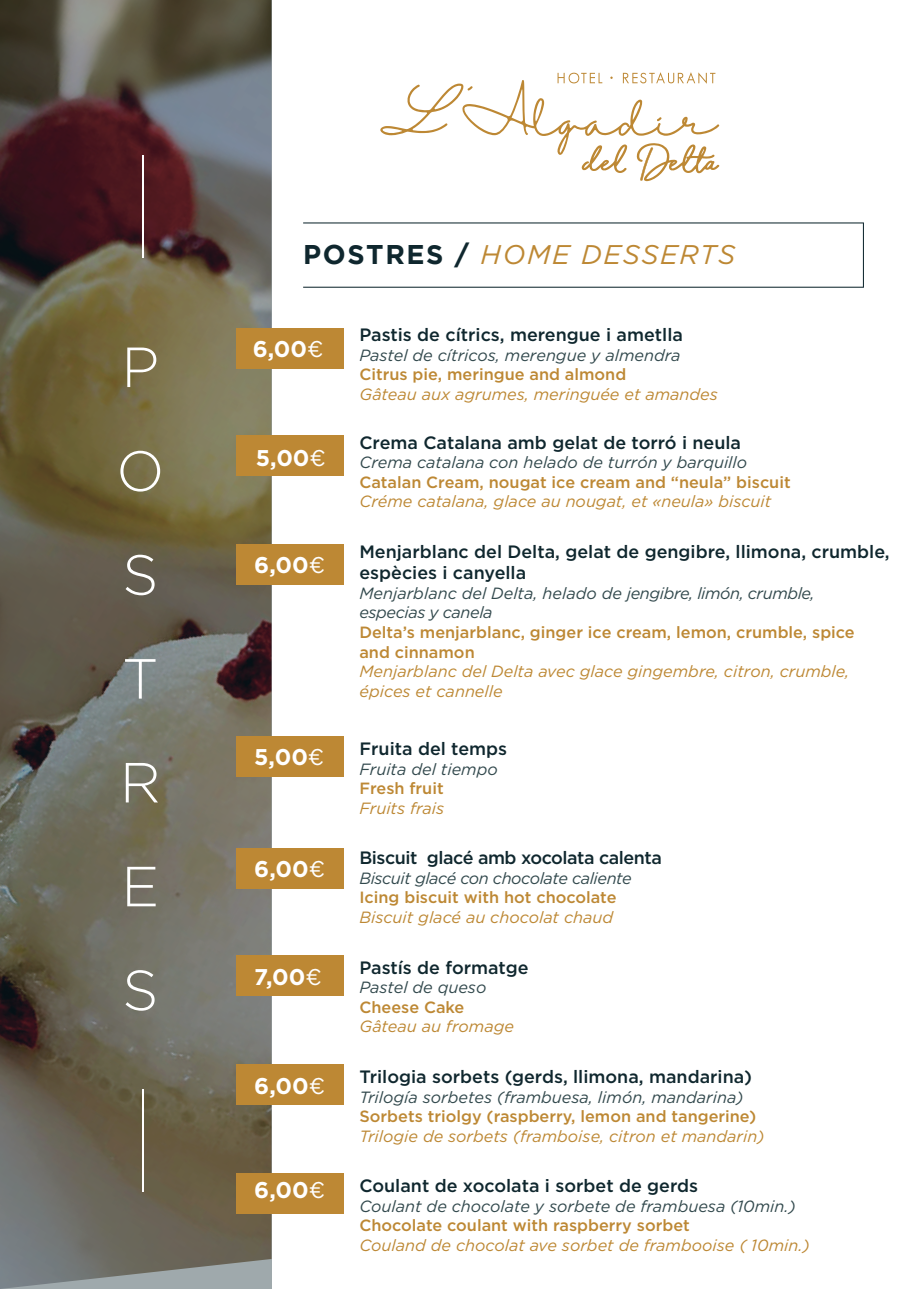
<style>
.page{position:relative;width:919px;height:1289px;background:#fff}
.page>*{position:absolute;margin:0;border:0;box-sizing:border-box;transform-origin:0 0}
.t1{font:300 56.4px/103.8px "Gotham";color:#fff;text-align:justify}
.t2{font:italic 27px "Gotham";letter-spacing:.06em;color:#bd8834}
.t3{font:700 22.8px "Gotham";color:#fff}
.t4{font:500 17.85px/21.5px "Gotham";color:#0f272e}
.t5{font:500 17.85px "Gotham";letter-spacing:-.025em;color:#0f272e}
.t6{font:italic 16.2px/19.5px "Gotham";color:#bd8834}
.t7{font:500 16.2px/19.5px "Gotham";color:#bd8834}
.t8{font:italic 16.2px "Gotham";color:#32494d}
.t9{font:italic 16.2px/19.5px "Gotham";letter-spacing:-.025em;color:#32494d}
.s1{font-weight:700;font-style:normal;color:#0f272e}
.s2{font-weight:400}
</style>
<div class="page">
<svg style="left:0;top:0;width:271px;height:1288px"></svg>
<svg style="left:303px;top:222px;width:560px;height:66px"></svg>
<hr style="left:142px;top:155px;width:2px;height:103px;background:#fff">
<hr style="left:142px;top:1089px;width:2px;height:103px;background:#fff">
<div style="left:236px;top:328px;width:107px;height:40px;background:#bd8834"></div>
<div style="left:236px;top:435px;width:107px;height:40px;background:#bd8834"></div>
<div style="left:236px;top:544px;width:107px;height:40px;background:#bd8834"></div>
<div style="left:236px;top:736px;width:107px;height:40px;background:#bd8834"></div>
<div style="left:236px;top:848px;width:107px;height:40px;background:#bd8834"></div>
<div style="left:236px;top:1173px;width:107px;height:40px;background:#bd8834"></div>
<svg style="left:380px;top:72px;width:339px;height:109px"></svg>
<div style="left:236px;top:955px;width:107px;height:40px;background:#bd8834"></div>
<div style="left:236px;top:1064px;width:107px;height:40px;background:#bd8834"></div>
<h1 class="t1" style="left:116px;top:314px;width:45px">P O S T R E S</h1>
<h2 class="t2" style="left:303px;top:237px;width:433px"><span class="s1">POSTRES /</span> HOME DESSERTS</h2>
<h3 class="t3" style="left:253px;top:335px;width:72px">6,00<span class="s2">€</span></h3>
<h3 class="t3" style="left:256px;top:444px;width:72px">5,00<span class="s2">€</span></h3>
<h3 class="t3" style="left:254px;top:552px;width:72px">6,00<span class="s2">€</span></h3>
<h3 class="t3" style="left:254px;top:744px;width:72px">5,00<span class="s2">€</span></h3>
<h3 class="t3" style="left:254px;top:856px;width:72px">6,00<span class="s2">€</span></h3>
<h3 class="t3" style="left:254px;top:963px;width:69px">7,00<span class="s2">€</span></h3>
<h3 class="t3" style="left:254px;top:1072px;width:72px">6,00<span class="s2">€</span></h3>
<h3 class="t3" style="left:254px;top:1176px;width:72px">6,00<span class="s2">€</span></h3>
<p class="t4" style="left:359px;top:324px;width:325px">Pastis de cítrics, merengue i ametlla</p>
<p class="t8" style="left:359px;top:345px;width:322px">Pastel de cítricos, merengue y almendra</p>
<p class="t7" style="left:359px;top:364px;width:268px">Citrus pie, meringue and almond</p>
<p class="t6" style="left:359px;top:384px;width:360px">Gâteau aux agrumes, meringuée et amandes</p>
<p class="t4" style="left:359px;top:431px;width:383px">Crema Catalana amb gelat de torró i neula</p>
<p class="t8" style="left:359px;top:452px;width:389px">Crema catalana con helado de turrón y barquillo</p>
<p class="t7" style="left:359px;top:472px;width:432px">Catalan Cream, nougat ice cream and “neula” biscuit</p>
<p class="t6" style="left:359px;top:491px;width:413px">Créme catalana, glace au nougat, et «neula» biscuit</p>
<p class="t4" style="left:359px;top:540px;width:532px">Menjarblanc del Delta, gelat de gengibre, llimona, crumble, espècies i canyella</p>
<p class="t9" style="left:359px;top:583px;width:457px">Menjarblanc del Delta, helado de jengibre, limón, crumble, especias y canela</p>
<p class="t7" style="left:359px;top:622px;width:497px">Delta’s menjarblanc, ginger ice cream, lemon, crumble, spice and cinnamon</p>
<p class="t6" style="left:359px;top:661px;width:491px">Menjarblanc del Delta avec glace gingembre, citron, crumble, épices et cannelle</p>
<p class="t4" style="left:359px;top:737px;width:149px">Fruita del temps</p>
<p class="t8" style="left:359px;top:758px;width:140px">Fruita del tiempo</p>
<p class="t7" style="left:359px;top:778px;width:86px">Fresh fruit</p>
<p class="t6" style="left:359px;top:797px;width:86px">Fruits frais</p>
<p class="t5" style="left:359px;top:846px;width:304px">Biscuit glacé amb xocolata calenta</p>
<p class="t9" style="left:359px;top:868px;width:274px">Biscuit glacé con chocolate caliente</p>
<p class="t7" style="left:359px;top:887px;width:258px">Icing biscuit with hot chocolate</p>
<p class="t6" style="left:359px;top:907px;width:255px">Biscuit glacé au chocolat chaud</p>
<p class="t4" style="left:359px;top:956px;width:170px">Pastís de formatge</p>
<p class="t8" style="left:359px;top:977px;width:128px">Pastel de queso</p>
<p class="t7" style="left:359px;top:997px;width:106px">Cheese Cake</p>
<p class="t6" style="left:359px;top:1016px;width:156px">Gâteau au fromage</p>
<p class="t4" style="left:359px;top:1065px;width:394px">Trilogia sorbets (gerds, llimona, mandarina)</p>
<p class="t8" style="left:359px;top:1086px;width:385px">Trilogía sorbetes (frambuesa, limón, mandarina)</p>
<p class="t7" style="left:359px;top:1106px;width:398px">Sorbets triolgy (raspberry, lemon and tangerine)</p>
<p class="t6" style="left:359px;top:1125px;width:406px">Trilogie de sorbets (framboise, citron et mandarin)</p>
<p class="t4" style="left:359px;top:1174px;width:340px">Coulant de xocolata i sorbet de gerds</p>
<p class="t8" style="left:359px;top:1195px;width:438px">Coulant de chocolate y sorbete de frambuesa (10min.)</p>
<p class="t7" style="left:359px;top:1215px;width:332px">Chocolate coulant with raspberry sorbet</p>
<p class="t6" style="left:359px;top:1234px;width:452px">Couland de chocolat ave sorbet de frambooise ( 10min.)</p>
</div>
